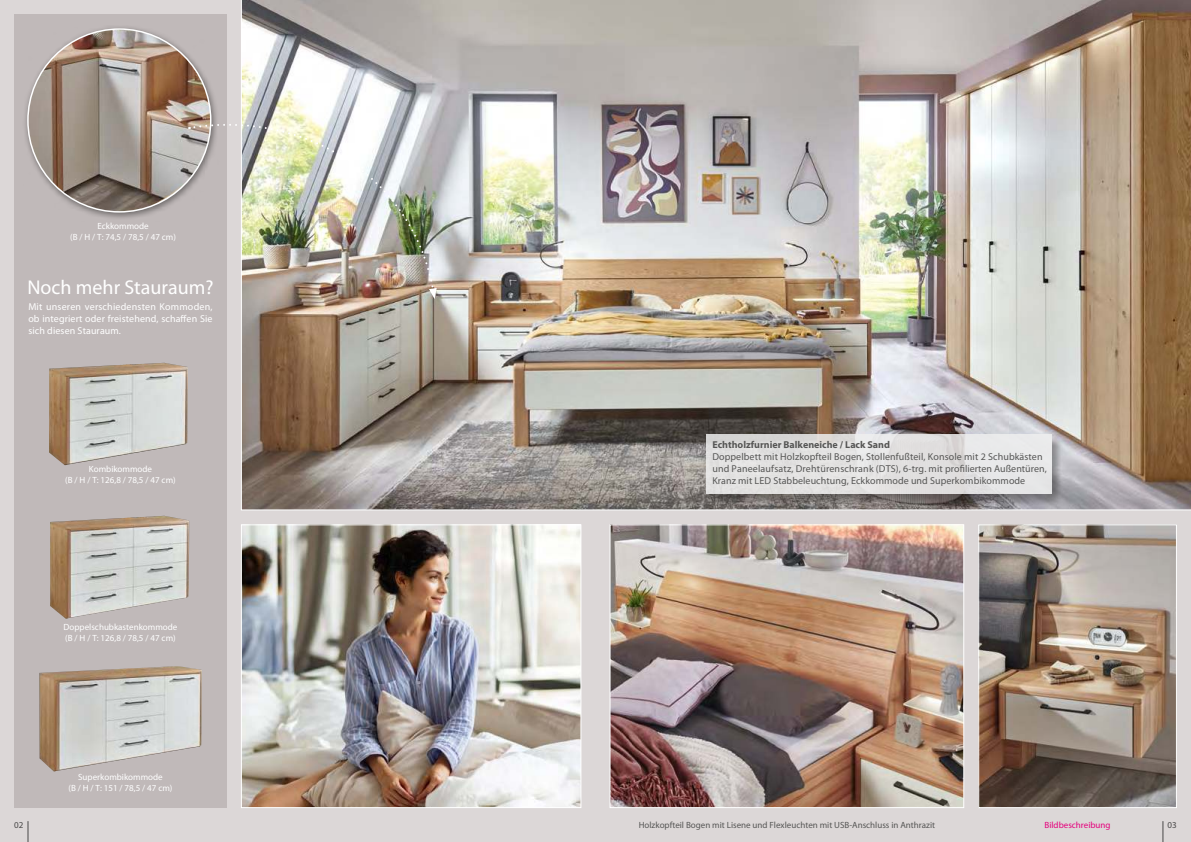
<style>
.page{position:relative;width:1191px;height:842px;background:#dcd7d7}
.page>*{position:absolute;margin:0;border:0;box-sizing:border-box;transform-origin:0 0}
.t1{font:20px "Myriad Pro";color:#fff}
.t2{font:10px/12px "Myriad Pro";letter-spacing:.01em;color:#565655}
.t3{font:10px/12px "Myriad Pro";letter-spacing:.01em;color:#fff;text-align:justify}
.t4{font:700 10px "Myriad Pro";color:#565655}
.t5{font:9px/10.8px "Myriad Pro";color:#fff;text-align:center}
.t6{font:9px "Myriad Pro";color:#565655}
.t7{font:9px "Myriad Pro";color:#e5007c}
.t8{font:9px "Myriad Pro";color:#494848}
</style>
<div class="page">
<img style="left:241px;top:0;width:950px;height:510px">
<div style="left:704px;top:434px;width:358px;height:73px;background:#1a1918;opacity:.5"></div>
<div style="left:706px;top:434px;width:346px;height:59px;background:#e3e2e1"></div>
<img style="left:980px;top:527px;width:194px;height:279px">
<div style="left:978px;top:525px;width:198px;height:283px;border:1px solid #fff"></div>
<svg style="left:28px;top:821px;width:1px;height:21px"></svg>
<svg style="left:1162px;top:821px;width:1px;height:21px"></svg>
<img style="left:612px;top:527px;width:350px;height:279px">
<div style="left:610px;top:525px;width:354px;height:283px;border:1px solid #fff"></div>
<img style="left:243px;top:527px;width:336px;height:279px">
<div style="left:241px;top:525px;width:340px;height:283px;border:1px solid #fff"></div>
<div style="left:14px;top:14px;width:213px;height:794px;background:#c0b9b9"></div>
<img style="left:49px;top:363px;width:139px;height:102px">
<img style="left:50px;top:516px;width:139px;height:103px">
<img style="left:39px;top:666px;width:163px;height:105px">
<div style="left:22px;top:25px;width:197px;height:196px;background:#1a1918;opacity:.5"></div>
<img style="left:28px;top:29px;width:183px;height:183px;border-radius:91px">
<img style="left:190px;top:110px;width:245px;height:179px">
<svg style="left:429px;top:288px;width:8px;height:11px"></svg>
<p class="t5" style="left:70px;top:221px;width:107px">Eckkommode<br>(B / H / T: 74,5 / 78,5 / 47 cm)</p>
<h1 class="t1" style="left:27px;top:277px;width:188px">Noch mehr Stauraum?</h1>
<p class="t3" style="left:28px;top:301px;width:186px">Mit unseren verschiedensten Kommoden, ob integriert oder freistehend, schaffen Sie sich diesen Stauraum.</p>
<p class="t5" style="left:65px;top:464px;width:112px">Kombikommode<br>(B / H / T: 126,8 / 78,5 / 47 cm)</p>
<p class="t5" style="left:64px;top:622px;width:115px;text-align:left">Doppelschubkastenkommode (B / H / T: 126,8 / 78,5 / 47 cm)</p>
<p class="t5" style="left:68px;top:772px;width:105px">Superkombikommode<br>(B / H / T: 151 / 78,5 / 47 cm)</p>
<p class="t4" style="left:712px;top:439px;width:179px">Echtholzfurnier Balkeneiche / Lack Sand</p>
<p class="t2" style="left:712px;top:451px;width:336px">Doppelbett mit Holzkopfteil Bogen, Stollenfußteil, Konsole mit 2 Schubkästen und Paneelaufsatz, Drehtürenschrank (DTS), 6-trg. mit profilierten Außentüren,<br>Kranz mit LED Stabbeleuchtung, Eckkommode und Superkombikommode</p>
<p class="t6" style="left:638px;top:820px;width:298px">Holzkopfteil Bogen mit Lisene und Flexleuchten mit USB-Anschluss in Anthrazit</p>
<p class="t8" style="left:14px;top:820px;width:11px">02</p>
<p class="t7" style="left:1044px;top:820px;width:68px">Bildbeschreibung</p>
<p class="t8" style="left:1167px;top:820px;width:11px">03</p>
</div>
